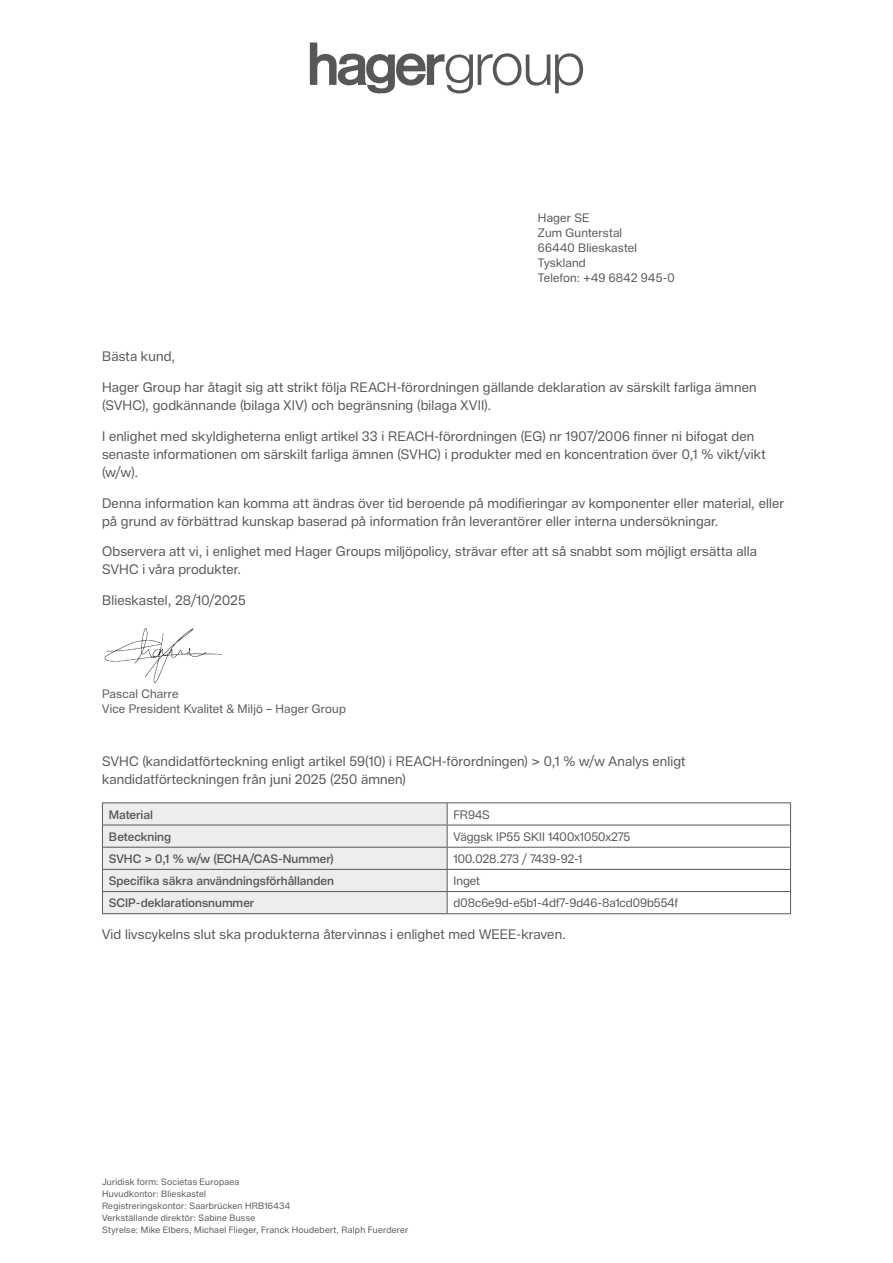
<style>
.page{position:relative;width:893px;height:1263px;background:#fff}
.page>*{position:absolute;margin:0;border:0;box-sizing:border-box;transform-origin:0 0}
.t1{font:13.5px/18px "Hager Scale";letter-spacing:.01em;color:#575756}
.t2{font:12px/15px "Hager Scale";letter-spacing:.01em;color:#575756}
.t3{font:500 12px "Hager Scale";color:#575756}
.t4{font:12px "Hager Scale";letter-spacing:-.01em;color:#575756}
.t5{font:9px/12px "Hager Scale";letter-spacing:.025em;color:#575756}
</style>
<div class="page">
<svg style="left:310px;top:43px;width:273px;height:50px"></svg>
<hr style="left:102px;top:802px;width:345px;height:1px;background:#575756">
<hr style="left:447px;top:802px;width:344px;height:1px;background:#575756">
<hr style="left:447px;top:825px;width:344px;height:1px;background:#575756">
<hr style="left:447px;top:847px;width:344px;height:1px;background:#575756">
<hr style="left:447px;top:869px;width:344px;height:1px;background:#575756">
<hr style="left:447px;top:891px;width:344px;height:1px;background:#575756">
<svg style="left:102px;top:803px;width:346px;height:111px"></svg>
<svg style="left:790px;top:803px;width:1px;height:110px"></svg>
<hr style="left:447px;top:913px;width:344px;height:1px;background:#575756">
<img style="left:104px;top:628px;width:118px;height:55px">
<p class="t2" style="left:538px;top:210px;width:138px">Hager SE<br>Zum Gunterstal<br>66440 Blieskastel<br>Tyskland<br>Telefon: +49 6842 945-0</p>
<p class="t1" style="left:102px;top:348px;width:75px">Bästa kund,</p>
<p class="t1" style="left:102px;top:378px;width:656px">Hager Group har åtagit sig att strikt följa REACH-förordningen gällande deklaration av särskilt farliga ämnen (SVHC), godkännande (bilaga XIV) och begränsning (bilaga XVII).</p>
<p class="t1" style="left:102px;top:427px;width:665px">I enlighet med skyldigheterna enligt artikel 33 i REACH-förordningen (EG) nr 1907/2006 finner ni bifogat den senaste informationen om särskilt farliga ämnen (SVHC) i produkter med en koncentration över 0,1 % vikt/vikt (w/w).</p>
<p class="t1" style="left:102px;top:494px;width:683px">Denna information kan komma att ändras över tid beroende på modifieringar av komponenter eller material, eller på grund av förbättrad kunskap baserad på information från leverantörer eller interna undersökningar.</p>
<p class="t1" style="left:102px;top:543px;width:656px">Observera att vi, i enlighet med Hager Groups miljöpolicy, strävar efter att så snabbt som möjligt ersätta alla<br>SVHC i våra produkter.</p>
<p class="t1" style="left:102px;top:591px;width:145px">Blieskastel, 28/10/2025</p>
<p class="t2" style="left:102px;top:686px;width:245px">Pascal Charre<br>Vice President Kvalitet &amp; Miljö – Hager Group</p>
<p class="t1" style="left:102px;top:752px;width:585px">SVHC (kandidatförteckning enligt artikel 59(10) i REACH-förordningen) &gt; 0,1 % w/w Analys enligt kandidatförteckningen från juni 2025 (250 ämnen)</p>
<p class="t3" style="left:109px;top:807px;width:46px">Material</p>
<p class="t2" style="left:453px;top:807px;width:38px">FR94S</p>
<p class="t3" style="left:109px;top:829px;width:64px">Beteckning</p>
<p class="t2" style="left:453px;top:829px;width:178px">Väggsk IP55 SKII 1400x1050x275</p>
<p class="t3" style="left:109px;top:851px;width:227px">SVHC &gt; 0,1 % w/w (ECHA/CAS-Nummer)</p>
<p class="t4" style="left:453px;top:852px;width:131px">100.028.273 / 7439-92-1</p>
<p class="t3" style="left:109px;top:874px;width:227px">Specifika säkra användningsförhållanden</p>
<p class="t2" style="left:453px;top:873px;width:28px">Inget</p>
<p class="t3" style="left:109px;top:896px;width:147px">SCIP-deklarationsnummer</p>
<p class="t2" style="left:453px;top:896px;width:226px">d08c6e9d-e5b1-4df7-9d46-8a1cd09b554f</p>
<p class="t1" style="left:102px;top:925px;width:465px">Vid livscykelns slut ska produkterna återvinnas i enlighet med WEEE-kraven.</p>
<p class="t5" style="left:102px;top:1176px;width:308px">Juridisk form: Societas Europaea<br>Huvudkontor: Blieskastel<br>Registreringskontor: Saarbrücken HRB16434<br>Verkställande direktör: Sabine Busse<br>Styrelse: Mike Elbers, Michael Flieger, Franck Houdebert, Ralph Fuerderer</p>
</div>
